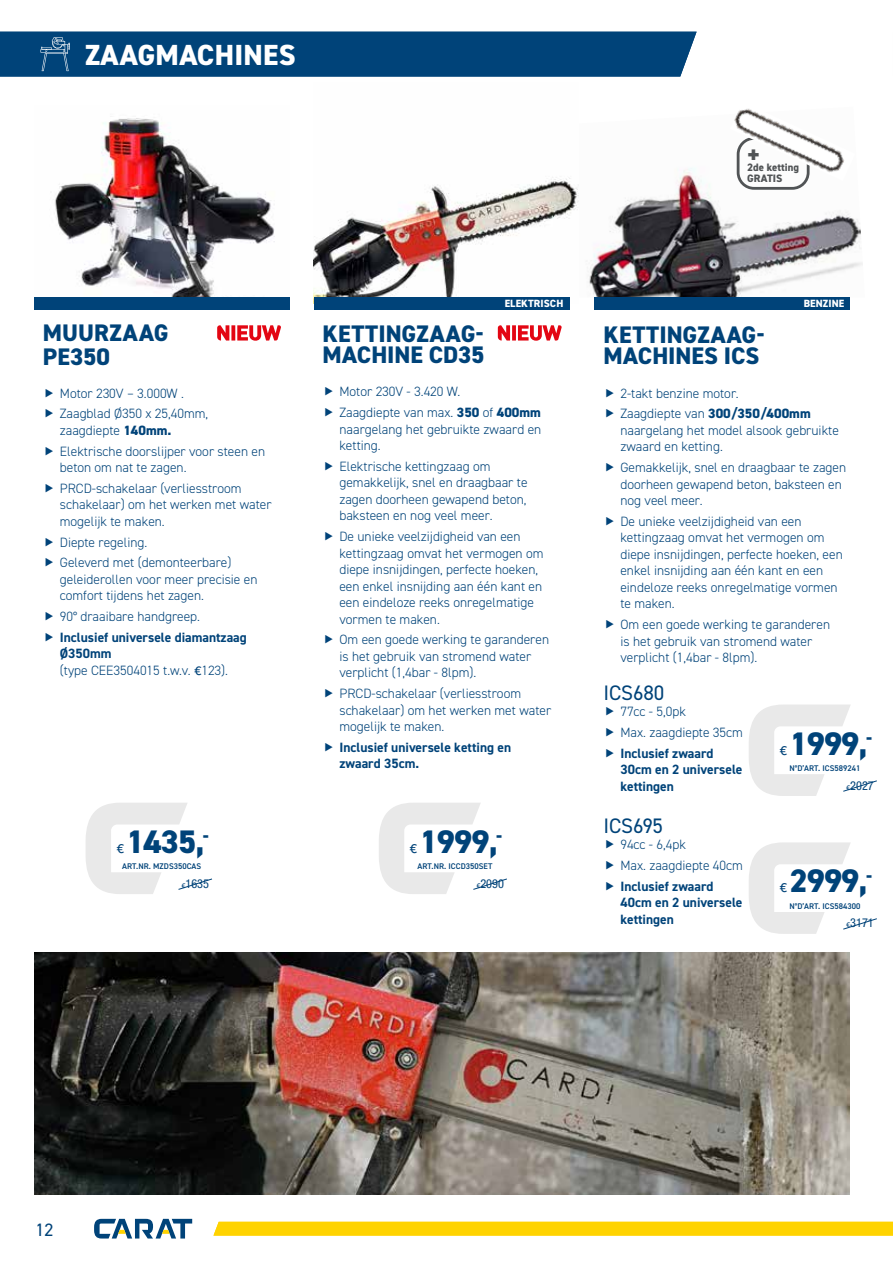
<style>
.page{position:relative;width:893px;height:1263px;background:#fff}
.page>*{position:absolute;margin:0;border:0;box-sizing:border-box;transform-origin:0 0}
.t1{font:800 32.7px "DIN2014";letter-spacing:-.03em;color:#004379}
.t2{font:800 29.25px "DIN2014";letter-spacing:.01em;color:#fff}
.t3{font:800 24px/21px "DIN2014";color:#004379}
.t4{font:21px "DIN2014";letter-spacing:-.01em;color:#004379}
.t5{font:18px "DIN2014";color:#004379}
.t6{font:13.95px "Effra";color:#004379}
.t7{font:300 13.5px/16.5px "DIN2014";color:#004379}
.t8{font:700 13.5px/16.5px "DIN2014";color:#004379}
.t9{font:condensed 12.3px "Helvetica Neue LT Std";color:#004379}
.t10{font:800 10.8px/10.8px "DIN2014";color:#515456}
.t11{font:800 10.5px "DIN2014";letter-spacing:.01em;color:#fff}
.t12{font:600 8.25px "DIN2014";letter-spacing:.005em;color:#004379}
.s1{font-weight:800}
.s2{font-weight:300}
.s3{font-family:"Effra";font-weight:400}
.s4{font-family:"Effra";font-stretch:normal;font-size:7.35px}
</style>
<div class="page">
<div style="left:213px;top:1222px;width:680px;height:13px;background:#ffd300"></div>
<svg style="left:94px;top:1219px;width:98px;height:19px"></svg>
<img style="left:589px;top:168px;width:274px;height:130px">
<img style="left:55px;top:118px;width:220px;height:179px">
<img style="left:314px;top:177px;width:265px;height:126px">
<div style="left:34px;top:297px;width:255px;height:13px;background:#004379"></div>
<div style="left:314px;top:297px;width:255px;height:13px;background:#004379"></div>
<div style="left:595px;top:297px;width:255px;height:13px;background:#004379"></div>
<svg style="left:86px;top:803px;width:126px;height:91px"></svg>
<img style="left:34px;top:952px;width:815px;height:242px">
<svg style="left:217px;top:325px;width:64px;height:16px"></svg>
<svg style="left:498px;top:325px;width:64px;height:16px"></svg>
<div style="left:0;top:32px;width:697px;height:45px;background:#004379"></div>
<svg style="left:379px;top:803px;width:128px;height:91px"></svg>
<svg style="left:749px;top:842px;width:128px;height:92px"></svg>
<svg style="left:749px;top:704px;width:128px;height:92px"></svg>
<div style="left:737px;top:137px;width:73px;height:53px;border:3px solid #515456;border-radius:16px"></div>
<svg style="left:730px;top:108px;width:125px;height:73px"></svg>
<h2 class="t2" style="left:85px;top:35px;width:212px">ZAAGMACHINES</h2>
<p class="t10" style="left:747px;top:162px;width:53px">2de ketting<br>GRATIS</p>
<p class="t11" style="left:505px;top:297px;width:60px">ELEKTRISCH</p>
<p class="t11" style="left:804px;top:297px;width:42px">BENZINE</p>
<h3 class="t3" style="left:43px;top:321px;width:127px;line-height:24px">MUURZAAG<br>PE350</h3>
<p class="t7" style="left:60px;top:383px;width:150px;line-height:20.7px">Motor 230V – 3.000W .<br>Zaagblad Ø350 x 25,40mm,</p>
<p class="t7" style="left:60px;top:420px;width:207px;line-height:20.7px">zaagdiepte <span class="s1">140mm.<br></span>Elektrische doorslijper voor steen en</p>
<p class="t7" style="left:60px;top:457px;width:183px;line-height:20.7px">beton om nat te zagen.<br>PRCD-schakelaar (verliesstroom</p>
<p class="t7" style="left:60px;top:496px;width:213px">schakelaar) om het werken met water mogelijk te maken.</p>
<p class="t7" style="left:60px;top:532px;width:173px;line-height:20.7px">Diepte regeling.<br>Geleverd met (demonteerbare)</p>
<p class="t7" style="left:60px;top:571px;width:199px">geleiderollen voor meer precisie en comfort tijdens het zagen.</p>
<p class="t7" style="left:60px;top:608px;width:142px">90° draaibare handgreep.</p>
<p class="t8" style="left:60px;top:629px;width:188px">Inclusief universele diamantzaag<br>Ø350mm<br><span class="s2">(type CEE3504015 t.w.v.</span> <span class="s3">€</span><span class="s2">123).</span></p>
<h3 class="t3" style="left:323px;top:323px;width:164px">KETTINGZAAG-<br>MACHINE CD35</h3>
<p class="t7" style="left:339px;top:381px;width:203px;line-height:20.7px">Motor 230V - 3.420 W.<br>Zaagdiepte van max. <span class="s1">350</span> of <span class="s1">400mm</span></p>
<p class="t7" style="left:339px;top:421px;width:203px">naargelang het gebruikte zwaard en ketting.</p>
<p class="t7" style="left:339px;top:458px;width:190px">Elektrische kettingzaag om gemakkelijk, snel en draagbaar te zagen doorheen gewapend beton, baksteen en nog veel meer.</p>
<p class="t7" style="left:339px;top:528px;width:206px">De unieke veelzijdigheid van een kettingzaag omvat het vermogen om diepe insnijdingen, perfecte hoeken, een enkel insnijding aan één kant en een eindeloze reeks onregelmatige vormen te maken.</p>
<p class="t7" style="left:339px;top:631px;width:211px">Om een goede werking te garanderen is het gebruik van stromend water verplicht (1,4bar - 8lpm).</p>
<p class="t7" style="left:339px;top:685px;width:213px">PRCD-schakelaar (verliesstroom schakelaar) om het werken met water mogelijk te maken.</p>
<p class="t8" style="left:339px;top:739px;width:173px">Inclusief universele ketting en zwaard 35cm.</p>
<h1 class="t1" style="left:126px;top:820px;width:84px">1435,<sup>-</sup></h1>
<p class="t6" style="left:116px;top:840px;width:9px">€</p>
<p class="t12" style="left:122px;top:861px;width:81px">ART.NR. MZDS350CAS</p>
<p class="t9" style="left:181px;top:876px;width:29px"><span class="s4">€</span>1635</p>
<h1 class="t1" style="left:419px;top:820px;width:84px">1999,<sup>-</sup></h1>
<p class="t9" style="left:476px;top:876px;width:29px"><span class="s4">€</span>2090</p>
<p class="t6" style="left:410px;top:840px;width:9px">€</p>
<p class="t12" style="left:418px;top:861px;width:76px">ART.NR. ICCD350SET</p>
<h3 class="t3" style="left:603px;top:324px;width:162px">KETTINGZAAG-<br>MACHINES ICS</h3>
<p class="t7" style="left:620px;top:383px;width:192px;line-height:20.7px">2-takt benzine motor.<br>Zaagdiepte van <span class="s1">300/350/400mm</span></p>
<p class="t7" style="left:620px;top:422px;width:220px">naargelang het model alsook gebruikte zwaard en ketting.</p>
<p class="t7" style="left:620px;top:459px;width:227px">Gemakkelijk, snel en draagbaar te zagen doorheen gewapend beton, baksteen en nog veel meer.</p>
<p class="t7" style="left:620px;top:513px;width:224px">De unieke veelzijdigheid van een kettingzaag omvat het vermogen om diepe insnijdingen, perfecte hoeken, een enkel insnijding aan één kant en een eindeloze reeks onregelmatige vormen te maken.</p>
<p class="t7" style="left:620px;top:616px;width:211px">Om een goede werking te garanderen is het gebruik van stromend water verplicht (1,4bar - 8lpm).</p>
<h3 class="t4" style="left:603px;top:679px;width:62px">ICS680</h3>
<p class="t7" style="left:620px;top:701px;width:124px;line-height:20.7px">77cc - 5,0pk<br>Max. zaagdiepte 35cm</p>
<p class="t8" style="left:620px;top:744px;width:124px">Inclusief zwaard<br>30cm en 2 universele kettingen</p>
<h3 class="t4" style="left:603px;top:812px;width:61px">ICS695</h3>
<p class="t7" style="left:620px;top:834px;width:124px;line-height:20.7px">94cc - 6,4pk<br>Max. zaagdiepte 40cm</p>
<p class="t8" style="left:620px;top:878px;width:124px">Inclusief zwaard<br>40cm en 2 universele kettingen</p>
<h1 class="t1" style="left:789px;top:721px;width:84px">1999,<sup>-</sup></h1>
<p class="t9" style="left:846px;top:778px;width:29px"><span class="s4">€</span>2027</p>
<p class="t6" style="left:779px;top:741px;width:9px">€</p>
<p class="t12" style="left:789px;top:762px;width:72px">N°D’ART. ICS589241</p>
<h1 class="t1" style="left:789px;top:859px;width:84px">2999,<sup>-</sup></h1>
<p class="t9" style="left:846px;top:916px;width:29px"><span class="s4">€</span>3171</p>
<p class="t6" style="left:779px;top:879px;width:9px">€</p>
<p class="t12" style="left:789px;top:900px;width:72px">N°D’ART. ICS584300</p>
<h3 class="t5" style="left:35px;top:1218px;width:19px">12</h3>
</div>
